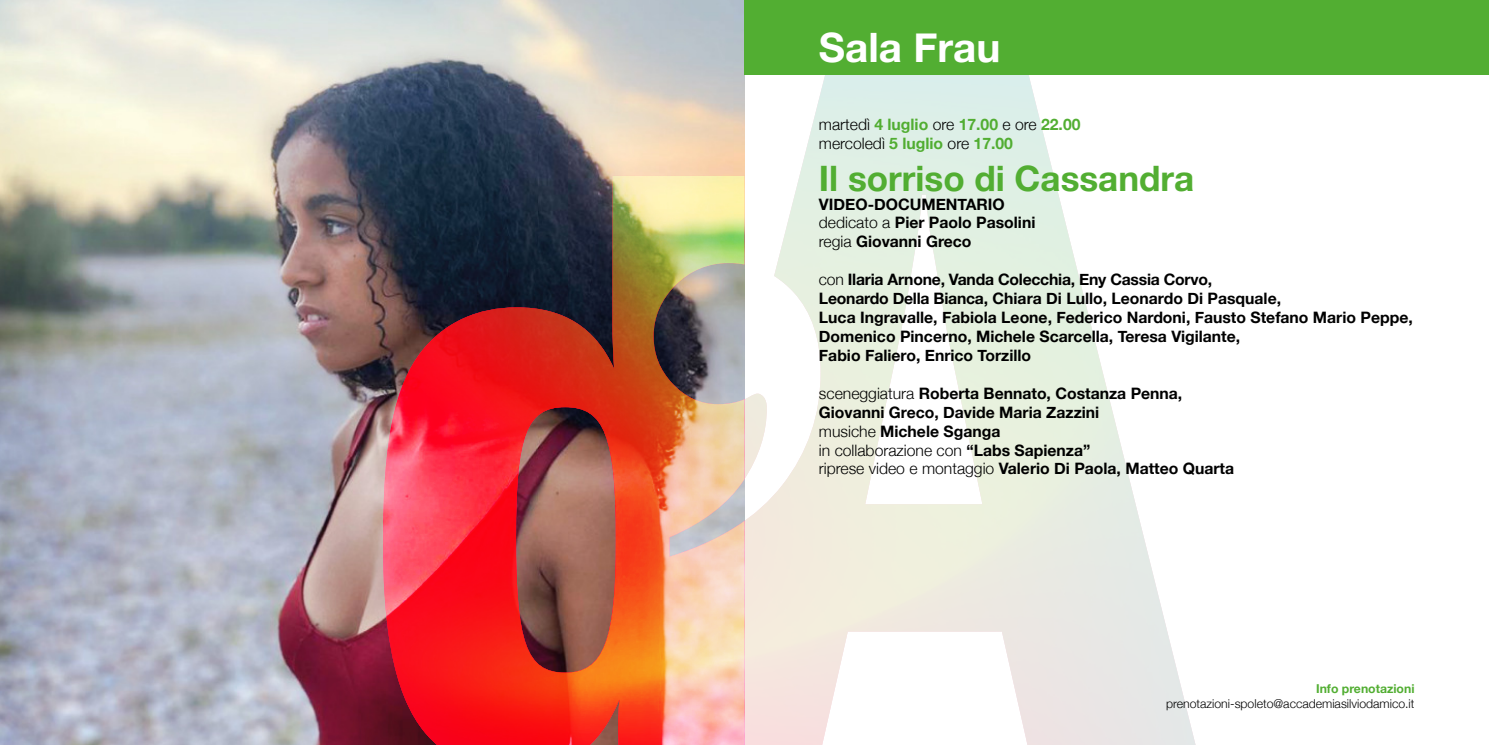
<style>
.page{position:relative;width:1489px;height:745px;background:#fff}
.page>*{position:absolute;margin:0;border:0;box-sizing:border-box;transform-origin:0 0}
.t1{font:700 40.43px "Helvetica Neue";color:#fff}
.t2{font:700 35px "Helvetica Neue";color:#52ae32}
.t3{font:700 15.75px/18.9px "Helvetica Neue";color:#000}
.t4{font:700 15.75px/18.9px "Helvetica Neue";color:#52ae32}
.t5{font:300 12.25px "Helvetica Neue";color:#000}
.t6{font:700 12.25px "Helvetica Neue";color:#52ae32}
.s1{font-weight:300;color:#000}
.s2{font-weight:300}
</style>
<div class="page">
<img style="left:744px;top:74px;width:452px;height:670px">
<img style="left:0;top:0;width:744px;height:744px">
<div style="left:744px;top:0;width:744px;height:74px;background:#52ae32"></div>
<img style="left:383px;top:74px;width:361px;height:670px">
<h1 class="t1" style="left:819px;top:16px;width:183px">Sala Frau</h1>
<p class="t4" style="left:819px;top:115px;width:263px"><span class="s1">martedì</span> 4 luglio <span class="s1">ore</span> 17.00 <span class="s1">e ore</span> 22.00 <span class="s1">mercoledì</span> 5 luglio <span class="s1">ore</span> 17.00</p>
<h2 class="t2" style="left:819px;top:150px;width:377px">Il sorriso di Cassandra</h2>
<p class="t3" style="left:819px;top:195px;width:218px">VIDEO-DOCUMENTARIO <span class="s2">dedicato a</span> Pier Paolo Pasolini <span class="s2">regia</span> Giovanni Greco</p>
<p class="t3" style="left:819px;top:270px;width:595px"><span class="s2">con</span> Ilaria Arnone, Vanda Colecchia, Eny Cassia Corvo,<br>Leonardo Della Bianca, Chiara Di Lullo, Leonardo Di Pasquale,<br>Luca Ingravalle, Fabiola Leone, Federico Nardoni, Fausto Stefano Mario Peppe, Domenico Pincerno, Michele Scarcella, Teresa Vigilante,<br>Fabio Faliero, Enrico Torzillo</p>
<p class="t3" style="left:819px;top:384px;width:417px"><span class="s2">sceneggiatura</span> Roberta Bennato, Costanza Penna, Giovanni Greco, Davide Maria Zazzini<br><span class="s2">musiche</span> Michele Sganga<br><span class="s2">in collaborazione con</span> “Labs Sapienza”<br><span class="s2">riprese video e montaggio</span> Valerio Di Paola, Matteo Quarta</p>
<p class="t6" style="left:1315px;top:678px;width:100px">Info prenotazioni</p>
<p class="t5" style="left:1166px;top:693px;width:250px">prenotazioni-spoleto@accademiasilviodamico.it</p>
</div>
